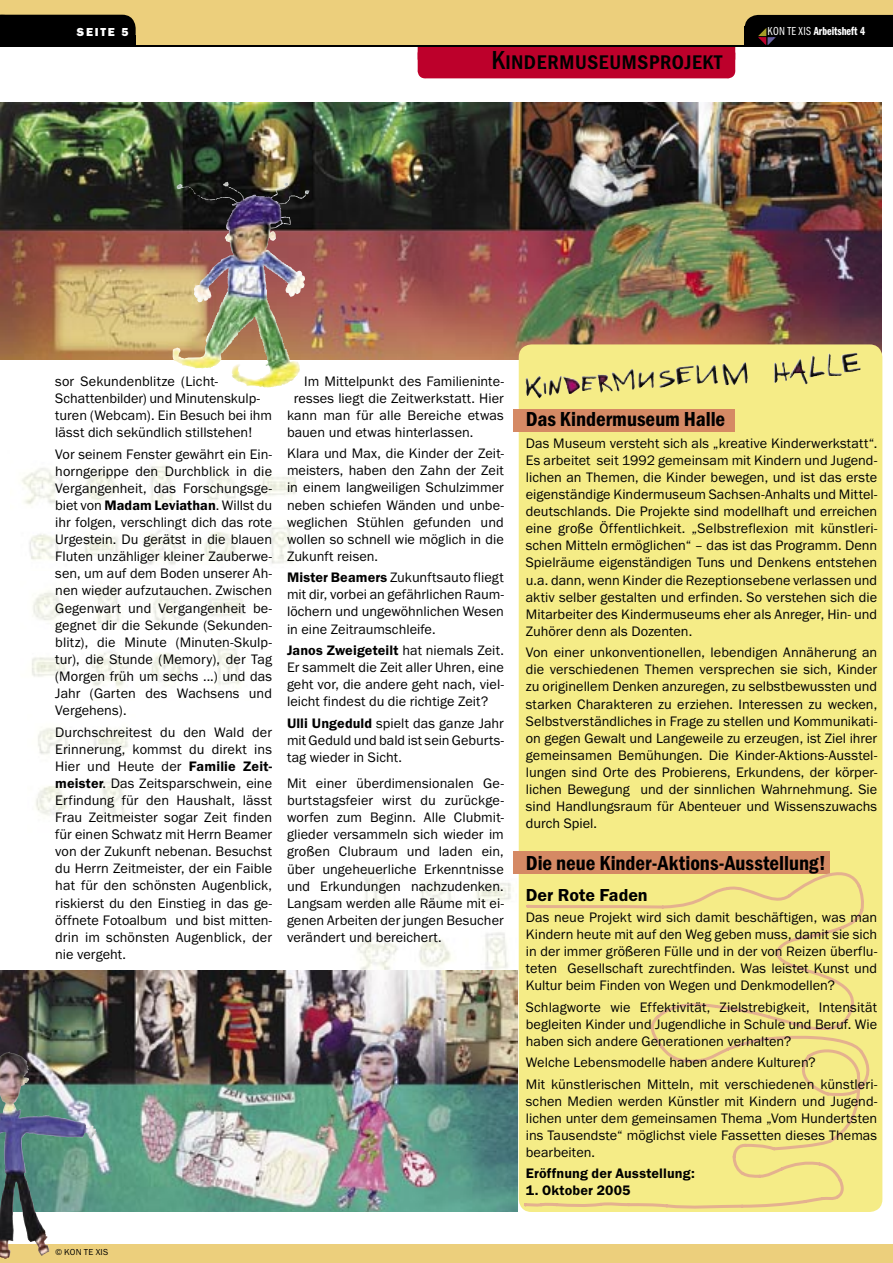
<style>
.page{position:relative;width:893px;height:1263px;background:#fff}
.page>*{position:absolute;margin:0;border:0;box-sizing:border-box;transform-origin:0 0}
.t1{font:500 condensed 27px "Franklin Got SC Itc TEE";color:#000}
.t2{font:600 condensed 21px "Franklin Got Itc TEE";color:#000}
.t3{font:600 18px "Franklin Got Itc TEE";color:#000}
.t4{font:14.25px/17.1px "Franklin Got Itc TEE";color:#000;text-align:justify}
.t5{font:600 14.25px "Franklin Got Itc TEE";letter-spacing:.01em;color:#000}
.t6{font:12px "Franklin Got Itc TEE Demi Comp";color:#fff}
.t7{font:12px "Franklin Got Itc TEE Heav";letter-spacing:.15em;color:#fff}
.t8{font:9px "Franklin Got Itc TEE";letter-spacing:.025em;color:#000}
.s1{font-family:"Franklin Got Itc TEE Book Comp"}
.s2{font-weight:600}
</style>
<div class="page">
<div style="left:0;top:0;width:893px;height:47px;background:#eccf7c"></div>
<div style="left:745px;top:15px;width:148px;height:30px;background:#000"></div>
<div style="left:0;top:15px;width:136px;height:30px;background:#000"></div>
<div style="left:0;top:1244px;width:893px;height:19px;background:#eccf7c"></div>
<img style="left:349px;top:857px;width:170px;height:128px">
<img style="left:36px;top:728px;width:93px;height:90px">
<img style="left:21px;top:465px;width:275px;height:100px">
<div style="left:418px;top:47px;width:317px;height:31px;background:#bd002b"></div>
<hr style="left:0;top:45px;width:893px;height:2px;background:#000">
<img style="left:0;top:971px;width:517px;height:241px">
<img style="left:0;top:102px;width:882px;height:257px">
<div style="left:519px;top:344px;width:363px;height:868px;background:#f5ec87;border-radius:13px"></div>
<img style="left:828px;top:353px;width:32px;height:19px">
<img style="left:177px;top:182px;width:132px;height:14px">
<img style="left:17px;top:1060px;width:12px;height:38px">
<div style="left:514px;top:409px;width:221px;height:23px;background:#d58964"></div>
<div style="left:514px;top:851px;width:316px;height:23px;background:#d58964"></div>
<svg style="left:524px;top:872px;width:346px;height:337px"></svg>
<img style="left:31px;top:586px;width:213px;height:102px">
<p class="t7" style="left:77px;top:25px;width:53px">SEITE 5</p>
<p class="t6" style="left:768px;top:24px;width:99px"><span class="s1">KON TE XIS</span> Arbeitsheft 4</p>
<h1 class="t1" style="left:491px;top:45px;width:233px">Kindermuseumsprojekt</h1>
<p class="t4" style="left:55px;top:373px;width:218px;text-align:left">sor Sekundenblitze (Licht-Schattenbilder) und Minutenskulp&shy;turen (Webcam). Ein Besuch bei ihm lässt dich sekündlich stillstehen!</p>
<p class="t4" style="left:55px;top:445px;width:218px">Vor seinem Fenster gewährt ein Ein&shy;horngerippe den Durchblick in die Vergangenheit, das Forschungsge&shy;biet von <span class="s2">Madam Leviathan</span>. Willst du ihr folgen, verschlingt dich das rote Urgestein. Du gerätst in die blauen Fluten unzähliger kleiner Zauberwe&shy;sen, um auf dem Boden unserer Ah&shy;nen wieder aufzutauchen. Zwischen Gegenwart und Vergangenheit be&shy;gegnet dir die Sekunde (Sekunden&shy;blitz), die Minute (Minuten-Skulp&shy;tur), die Stunde (Memory), der Tag (Morgen früh um sechs ...) und das Jahr (Garten des Wachsens und Vergehens).</p>
<p class="t4" style="left:55px;top:723px;width:218px">Durchschreitest du den Wald der Erinnerung, kommst du direkt ins Hier und Heute der <span class="s2">Familie Zeit&shy;meister</span>. Das Zeitsparschwein, eine Erfindung für den Haushalt, lässt Frau Zeitmeister sogar Zeit finden für einen Schwatz mit Herrn Beamer von der Zukunft nebenan. Besuchst du Herrn Zeitmeister, der ein Faible hat für den schönsten Augenblick, riskierst du den Einstieg in das ge&shy;öffnete Fotoalbum und bist mitten&shy;drin im schönsten Augenblick, der nie vergeht.</p>
<p class="t4" style="left:304px;top:372px;width:201px">Im Mittelpunkt des Familieninte-</p>
<p class="t4" style="left:294px;top:390px;width:212px">resses liegt die Zeitwerkstatt. Hier</p>
<p class="t4" style="left:287px;top:407px;width:218px">kann man für alle Bereiche etwas</p>
<p class="t4" style="left:287px;top:424px;width:188px">bauen und etwas hinterlassen.</p>
<p class="t4" style="left:287px;top:445px;width:218px">Klara und Max, die Kinder der Zeit&shy;meisters, haben den Zahn der Zeit in einem langweiligen Schulzimmer neben schiefen Wänden und unbe&shy;weglichen Stühlen gefunden und wollen so schnell wie möglich in die Zukunft reisen.</p>
<p class="t4" style="left:287px;top:569px;width:218px"><span class="s2">Mister Beamers</span> Zukunftsauto fliegt mit dir, vorbei an gefährlichen Raum&shy;löchern und ungewöhnlichen Wesen in eine Zeitraumschleife.</p>
<p class="t4" style="left:287px;top:642px;width:218px"><span class="s2">Janos Zweigeteilt</span> hat niemals Zeit.<br>Er sammelt die Zeit aller Uhren, eine geht vor, die andere geht nach, viel&shy;leicht findest du die richtige Zeit?</p>
<p class="t4" style="left:287px;top:714px;width:218px"><span class="s2">Ulli Ungeduld</span> spielt das ganze Jahr mit Geduld und bald ist sein Geburts&shy;tag wieder in Sicht.</p>
<p class="t4" style="left:287px;top:775px;width:218px">Mit einer überdimensionalen Ge&shy;burtstagsfeier wirst du zurückge&shy;worfen zum Beginn. Alle Clubmit&shy;glieder versammeln sich wieder im großen Clubraum und laden ein, über ungeheuerliche Erkenntnisse und Erkundungen nachzudenken.<br>Langsam werden alle Räume mit ei&shy;genen Arbeiten der jungen Besucher verändert und bereichert.</p>
<p class="t8" style="left:55px;top:1247px;width:54px">© KON TE XIS</p>
<h2 class="t2" style="left:526px;top:407px;width:201px">Das Kindermuseum Halle</h2>
<p class="t4" style="left:526px;top:435px;width:353px">Das Museum versteht sich als „kreative Kinderwerkstatt“.<br>Es arbeitet seit 1992 gemeinsam mit Kindern und Jugend&shy;lichen an Themen, die Kinder bewegen, und ist das erste eigenständige Kindermuseum Sachsen-Anhalts und Mittel&shy;deutschlands. Die Projekte sind modellhaft und erreichen eine große Öffentlichkeit. „Selbstreflexion mit künstleri&shy;schen Mitteln ermöglichen“ – das ist das Programm. Denn Spielräume eigenständigen Tuns und Denkens entstehen u.a. dann, wenn Kinder die Rezeptionsebene verlassen und aktiv selber gestalten und erfinden. So verstehen sich die Mitarbeiter des Kindermuseums eher als Anreger, Hin- und Zuhörer denn als Dozenten.</p>
<p class="t4" style="left:526px;top:644px;width:353px">Von einer unkonventionellen, lebendigen Annäherung an die verschiedenen Themen versprechen sie sich, Kinder zu originellem Denken anzuregen, zu selbstbewussten und starken Charakteren zu erziehen. Interessen zu wecken, Selbstverständliches in Frage zu stellen und Kommunikati&shy;on gegen Gewalt und Langeweile zu erzeugen, ist Ziel ihrer gemeinsamen Bemühungen. Die Kinder-Aktions-Ausstel&shy;lungen sind Orte des Probierens, Erkundens, der körper&shy;lichen Bewegung und der sinnlichen Wahrnehmung. Sie sind Handlungsraum für Abenteuer und Wissenszuwachs durch Spiel.</p>
<h2 class="t2" style="left:526px;top:851px;width:301px">Die neue Kinder-Aktions-Ausstellung!</h2>
<p class="t3" style="left:526px;top:884px;width:124px">Der Rote Faden</p>
<p class="t4" style="left:526px;top:909px;width:353px">Das neue Projekt wird sich damit beschäftigen, was man Kindern heute mit auf den Weg geben muss, damit sie sich in der immer größeren Fülle und in der von Reizen überflu&shy;teten Gesellschaft zurechtfinden. Was leistet Kunst und Kultur beim Finden von Wegen und Denkmodellen?</p>
<p class="t4" style="left:526px;top:998px;width:353px">Schlagworte wie Effektivität, Zielstrebigkeit, Intensität begleiten Kinder und Jugendliche in Schule und Beruf. Wie haben sich andere Generationen verhalten?</p>
<p class="t4" style="left:526px;top:1052px;width:353px;line-height:21.3px">Welche Lebensmodelle haben andere Kulturen?<br>Mit künstlerischen Mitteln, mit verschiedenen künstleri-</p>
<p class="t4" style="left:526px;top:1092px;width:353px">schen Medien werden Künstler mit Kindern und Jugend&shy;lichen unter dem gemeinsamen Thema „Vom Hundertsten ins Tausendste“ möglichst viele Fassetten dieses Themas bearbeiten.</p>
<p class="t5" style="left:526px;top:1166px;width:171px">Eröffnung der Ausstellung:</p>
<p class="t5" style="left:526px;top:1183px;width:106px">1. Oktober 2005</p>
</div>
